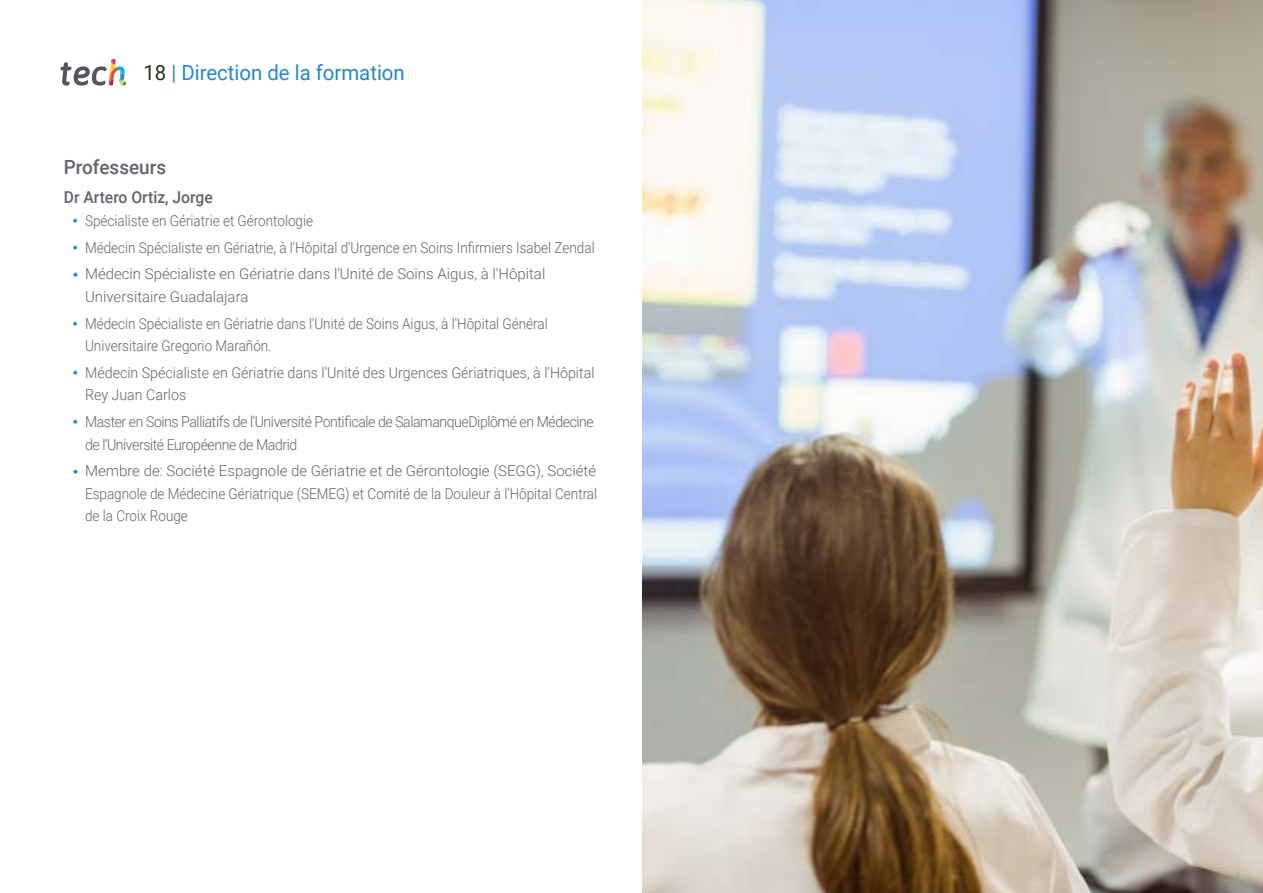
<style>
.page{position:relative;width:1263px;height:893px;background:#fff}
.page>*{position:absolute;margin:0;border:0;box-sizing:border-box;transform-origin:0 0}
.t1{font:21px "Roboto";color:#2488c9}
.t2{font:500 19.5px "Roboto";color:#61646a}
.t3{font:500 16.5px "Roboto";color:#61646a;scale:.95 1}
.t4{font:300 15px/26.7px "Roboto";color:#61646a;scale:.9 1}
.t5{font:300 15px/26.7px "Roboto";color:#61646a;scale:.94 1}
.t6{font:300 15px/26.7px "Roboto";color:#61646a}
.t7{font:300 15px/26.7px "Roboto";letter-spacing:-.03em;color:#61646a;scale:.95 1}
.s1{color:#312e20}
</style>
<div class="page">
<img style="left:642px;top:0;width:621px;height:893px">
<svg style="left:61px;top:59px;width:65px;height:27px"></svg>
<h1 class="t1" style="left:144px;top:57px;width:263px"><span class="s1">18</span> | Direction de la formation</h1>
<h2 class="t2" style="left:64px;top:153px;width:104px">Professeurs</h2>
<p class="t3" style="left:64px;top:186px;width:158px">Dr Artero Ortiz, Jorge</p>
<p class="t4" style="left:85px;top:207px;width:568px">Spécialiste en Gériatrie et Gérontologie<br>Médecin Spécialiste en Gériatrie, à l'Hôpital d'Urgence en Soins Infirmiers Isabel Zendal<br>Médecin Spécialiste en Gériatrie dans l'Unité de Soins Aigus, à l'Hôpital</p>
<p class="t6" style="left:85px;top:283px;width:464px">Universitaire Guadalajara<br>Médecin Spécialiste en Gériatrie dans l'Unité de Soins Aigus, à l'Hôpital Général</p>
<p class="t4" style="left:85px;top:332px;width:568px">Universitaire Gregorio Marañón.<br>Médecin Spécialiste en Gériatrie dans l'Unité des Urgences Gériatriques, à l'Hôpital</p>
<p class="t7" style="left:85px;top:381px;width:537px">Rey Juan Carlos<br>Master en Soins Palliatifs de l'Université Pontificale de SalamanqueDiplômé en Médecine</p>
<p class="t5" style="left:85px;top:430px;width:545px">de l'Université Européenne de Madrid<br>Membre de: Société Espagnole de Gériatrie et de Gérontologie (SEGG), Société</p>
<p class="t4" style="left:85px;top:482px;width:570px;line-height:22.5px">Espagnole de Médecine Gériatrique (SEMEG) et Comité de la Douleur à l'Hôpital Central de la Croix Rouge</p>
</div>
